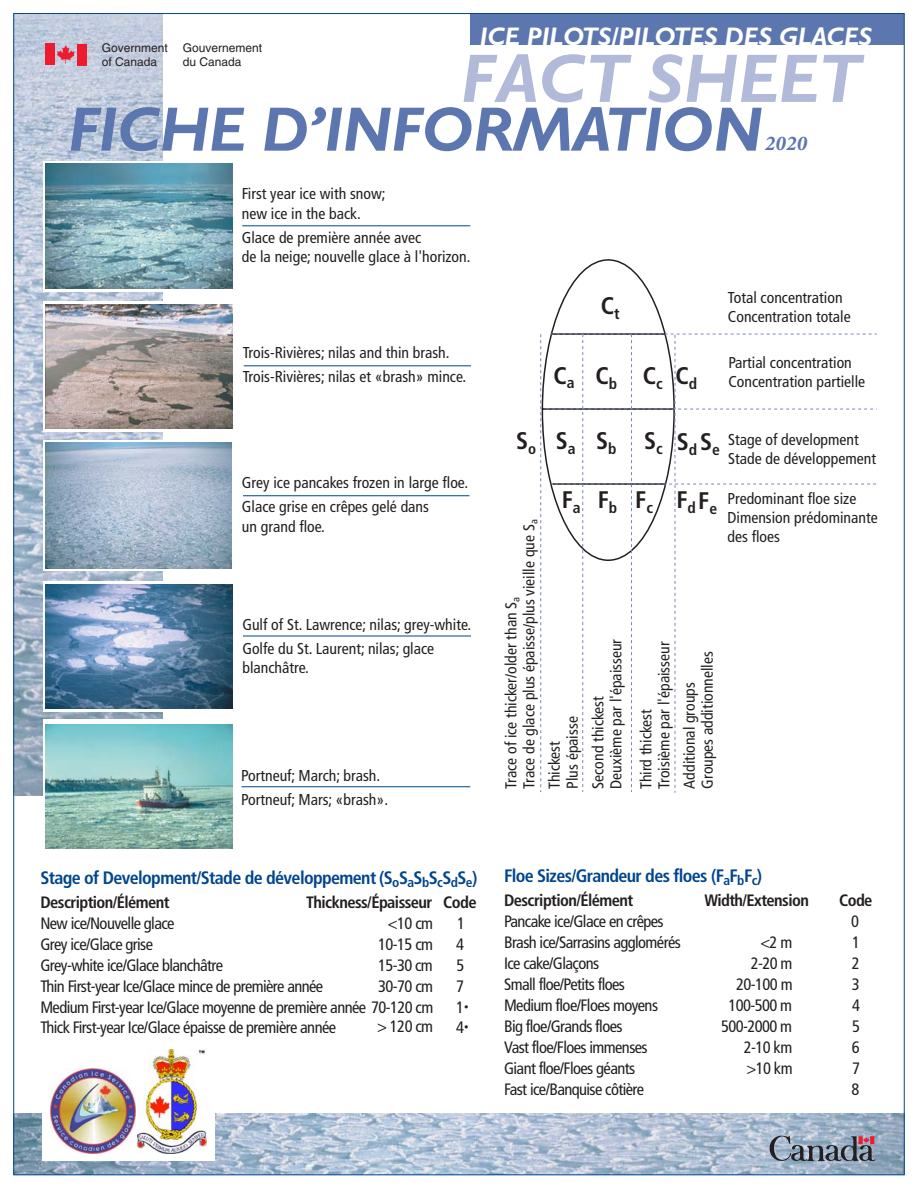
<style>
.page{position:relative;width:918px;height:1188px;background:#fff}
.page>*{position:absolute;margin:0;border:0;box-sizing:border-box;transform-origin:0 0}
.t1{font:italic 700 69px "Gill Sans";color:#b2bad9}
.t2{font:italic 700 63px "Gill Sans";letter-spacing:-.01em;color:#5c76af}
.t3{font:italic 700 25.5px "Gill Sans";color:#fff}
.t4{font:700 condensed 24px "Frutiger";color:#231f20}
.t5{font:italic 700 21px "Minion Pro";color:#5c76af}
.t6{font:700 condensed 18px "Frutiger";letter-spacing:-.035em;color:#00458d}
.t7{font:condensed 16.5px/20.2px "Frutiger";letter-spacing:-.035em;color:#231f20;text-align:right}
.t8{font:700 condensed 16.5px "Frutiger";letter-spacing:-.035em;color:#231f20}
.t9{font:condensed 15.75px/18px "Frutiger";color:#231f20}
.t10{font:12px/13.5px "Helvetica";color:#231f20}
</style>
<div class="page">
<img style="left:15px;top:15px;width:147px;height:781px">
<img style="left:15px;top:1113px;width:888px;height:60px">
<div style="left:43px;top:1102px;width:172px;height:58px;background:#fff"></div>
<svg style="left:43px;top:302px;width:190px;height:130px"></svg>
<hr style="left:242px;top:225px;width:228px;height:1px;background:#00458d">
<svg style="left:540px;top:259px;width:337px;height:534px"></svg>
<hr style="left:244px;top:365px;width:227px;height:1px;background:#00458d">
<hr style="left:243px;top:495px;width:227px;height:1px;background:#00458d">
<hr style="left:243px;top:636px;width:228px;height:1px;background:#00458d">
<hr style="left:242px;top:786px;width:228px;height:1px;background:#00458d">
<svg style="left:57px;top:45px;width:18px;height:19px"></svg>
<div style="left:77px;top:44px;width:9px;height:21px;background:#ed1b2d"></div>
<div style="left:45px;top:44px;width:9px;height:21px;background:#ed1b2d"></div>
<svg style="left:43px;top:161px;width:190px;height:130px"></svg>
<svg style="left:43px;top:440px;width:189px;height:131px"></svg>
<svg style="left:43px;top:719px;width:190px;height:130px"></svg>
<div style="left:43px;top:581px;width:196px;height:131px;background:#fff"></div>
<div style="left:470px;top:13px;width:434px;height:32px;background:#5c76af"></div>
<img style="left:138px;top:1049px;width:69px;height:104px">
<svg style="left:770px;top:1135px;width:105px;height:27px;background:#818b9a"></svg>
<div style="left:858px;top:1136px;width:5px;height:8px;background:#ed1b2d"></div>
<img style="left:46px;top:584px;width:186px;height:125px">
<img style="left:46px;top:725px;width:186px;height:124px">
<img style="left:45px;top:443px;width:187px;height:125px">
<img style="left:46px;top:164px;width:186px;height:124px">
<img style="left:46px;top:304px;width:186px;height:124px">
<img style="left:50px;top:1069px;width:85px;height:84px">
<p class="t10" style="left:102px;top:42px;width:68px">Government of Canada</p>
<p class="t10" style="left:183px;top:43px;width:81px">Gouvernement</p>
<p class="t10" style="left:183px;top:56px;width:60px">du Canada</p>
<h3 class="t3" style="left:480px;top:28px;width:394px">ICE PILOTS/PILOTES DES GLACES</h3>
<h1 class="t1" style="left:461px;top:55px;width:402px">FACT SHEET</h1>
<h2 class="t2" style="left:68px;top:108px;width:696px">FICHE D’INFORMATION</h2>
<h3 class="t5" style="left:765px;top:128px;width:44px">2020</h3>
<p class="t9" style="left:242px;top:185px;width:145px;line-height:19.5px">First year ice with snow; new ice in the back.</p>
<p class="t9" style="left:242px;top:229px;width:230px;line-height:19.5px">Glace de première année avec<br>de la neige; nouvelle glace à l'horizon.</p>
<p class="t9" style="left:243px;top:342px;width:225px;line-height:24px">Trois-Rivières; nilas and thin brash.<br>Trois-Rivières; nilas et «brash» mince.</p>
<p class="t9" style="left:242px;top:472px;width:228px;line-height:24px">Grey ice pancakes frozen in large floe.<br>Glace grise en crêpes gelé dans</p>
<p class="t9" style="left:242px;top:518px;width:85px">un grand floe.</p>
<p class="t9" style="left:242px;top:614px;width:230px;line-height:24px">Gulf of St. Lawrence; nilas; grey-white.<br>Golfe du St. Laurent; nilas; glace</p>
<p class="t9" style="left:242px;top:660px;width:68px">blanchâtre.</p>
<p class="t9" style="left:241px;top:765px;width:148px;line-height:24px">Portneuf; March; brash.<br>Portneuf; Mars; «brash».</p>
<p class="t6" style="left:40px;top:870px;width:439px">Stage of Development/Stade de développement (S<sub>o</sub>S<sub>a</sub>S<sub>b</sub>S<sub>c</sub>S<sub>d</sub>S<sub>e</sub>)</p>
<p class="t8" style="left:40px;top:895px;width:131px">Description/Élément</p>
<p class="t8" style="left:306px;top:895px;width:172px">Thickness/Épaisseur Code</p>
<p class="t7" style="left:40px;top:914px;width:136px">New ice/Nouvelle glace</p>
<p class="t7" style="left:388px;top:914px;width:47px">&lt;10 cm</p>
<p class="t7" style="left:457px;top:914px;width:9px">1</p>
<p class="t7" style="left:40px;top:935px;width:114px">Grey ice/Glace grise</p>
<p class="t7" style="left:378px;top:935px;width:56px">10-15 cm</p>
<p class="t7" style="left:456px;top:935px;width:9px">4</p>
<p class="t7" style="left:40px;top:956px;width:184px">Grey-white ice/Glace blanchâtre</p>
<p class="t7" style="left:378px;top:956px;width:56px">15-30 cm</p>
<p class="t7" style="left:456px;top:956px;width:9px">5</p>
<p class="t7" style="left:40px;top:977px;width:284px">Thin First-year Ice/Glace mince de première année</p>
<p class="t7" style="left:40px;top:977px;width:394px">30-70 cm<br>Medium First-year Ice/Glace moyenne de première année 70-120 cm &gt; 120 cm</p>
<p class="t7" style="left:456px;top:977px;width:14px;line-height:21.1px;text-align:left">7<br>1<sup>•</sup></p>
<p class="t7" style="left:40px;top:1018px;width:297px">Thick First-year Ice/Glace épaisse de première année</p>
<p class="t7" style="left:456px;top:1018px;width:14px">4<sup>•</sup></p>
<h3 class="t4" style="left:601px;top:296px;width:20px">C<sub>t</sub></h3>
<h3 class="t4" style="left:554px;top:366px;width:145px">C<sub>a</sub> C<sub>b</sub> C<sub>c</sub> C<sub>d</sub></h3>
<p class="t9" style="left:728px;top:290px;width:124px;line-height:18.9px">Total concentration<br>Concentration totale</p>
<p class="t9" style="left:729px;top:354px;width:138px;line-height:18.9px">Partial concentration<br>Concentration partielle</p>
<h3 class="t4" style="left:516px;top:431px;width:22px">S<sub>o</sub></h3>
<p class="t9" style="left:503px;top:789px;width:271px;rotate:-90deg">Trace of ice thicker/older than S<sub>a<br></sub>Trace de glace plus épaisse/plus vieille que S<sub>a</sub></p>
<h3 class="t4" style="left:556px;top:431px;width:166px">S<sub>a</sub> S<sub>b</sub> S<sub>c</sub> S<sub>d</sub> S<sub>e</sub></h3>
<h3 class="t4" style="left:562px;top:490px;width:157px">F<sub>a</sub> F<sub>b</sub> F<sub>c</sub> F<sub>d</sub>F<sub>e</sub></h3>
<p class="t9" style="left:728px;top:431px;width:149px;line-height:18.9px">Stage of development<br>Stade de développement</p>
<p class="t9" style="left:728px;top:490px;width:152px;line-height:18.9px">Predominant floe size<br>Dimension prédominante des floes</p>
<p class="t9" style="left:547px;top:789px;width:74px;rotate:-90deg">Thickest<br>Plus épaisse</p>
<p class="t9" style="left:590px;top:789px;width:151px;rotate:-90deg">Second thickest<br>Deuxième par l'épaisseur</p>
<p class="t9" style="left:638px;top:789px;width:148px;rotate:-90deg">Third thickest<br>Troisième par l'épaisseur</p>
<p class="t9" style="left:682px;top:789px;width:139px;rotate:-90deg">Additional groups<br>Groupes additionnelles</p>
<p class="t6" style="left:504px;top:869px;width:260px">Floe Sizes/Grandeur des floes (F<sub>a</sub>F<sub>b</sub>F<sub>c</sub>)</p>
<p class="t8" style="left:504px;top:894px;width:131px">Description/Élément</p>
<p class="t8" style="left:705px;top:894px;width:106px">Width/Extension</p>
<p class="t8" style="left:839px;top:894px;width:35px">Code</p>
<p class="t7" style="left:504px;top:913px;width:161px">Pancake ice/Glace en crêpes</p>
<p class="t7" style="left:851px;top:913px;width:9px">0</p>
<p class="t7" style="left:504px;top:934px;width:178px">Brash ice/Sarrasins agglomérés</p>
<p class="t7" style="left:760px;top:934px;width:33px">&lt;2 m</p>
<p class="t7" style="left:852px;top:934px;width:9px">1</p>
<p class="t7" style="left:504px;top:955px;width:97px">Ice cake/Glaçons</p>
<p class="t7" style="left:751px;top:955px;width:43px">2-20 m</p>
<p class="t7" style="left:852px;top:955px;width:9px">2</p>
<p class="t7" style="left:504px;top:976px;width:123px">Small floe/Petits floes</p>
<p class="t7" style="left:736px;top:976px;width:58px">20-100 m</p>
<p class="t7" style="left:852px;top:976px;width:9px">3</p>
<p class="t7" style="left:504px;top:997px;width:156px">Medium floe/Floes moyens</p>
<p class="t7" style="left:729px;top:997px;width:65px">100-500 m</p>
<p class="t7" style="left:852px;top:997px;width:9px">4</p>
<p class="t7" style="left:504px;top:1018px;width:120px">Big floe/Grands floes</p>
<p class="t7" style="left:721px;top:1018px;width:72px">500-2000 m</p>
<p class="t7" style="left:852px;top:1018px;width:9px">5</p>
<p class="t7" style="left:504px;top:1039px;width:145px">Vast floe/Floes immenses</p>
<p class="t7" style="left:744px;top:1039px;width:50px">2-10 km</p>
<p class="t7" style="left:852px;top:1039px;width:9px">6</p>
<p class="t7" style="left:504px;top:1060px;width:133px">Giant floe/Floes géants</p>
<p class="t7" style="left:747px;top:1060px;width:48px">&gt;10 km</p>
<p class="t7" style="left:852px;top:1060px;width:9px">7</p>
<p class="t7" style="left:504px;top:1081px;width:142px">Fast ice/Banquise côtière</p>
<p class="t7" style="left:852px;top:1081px;width:9px">8</p>
</div>
